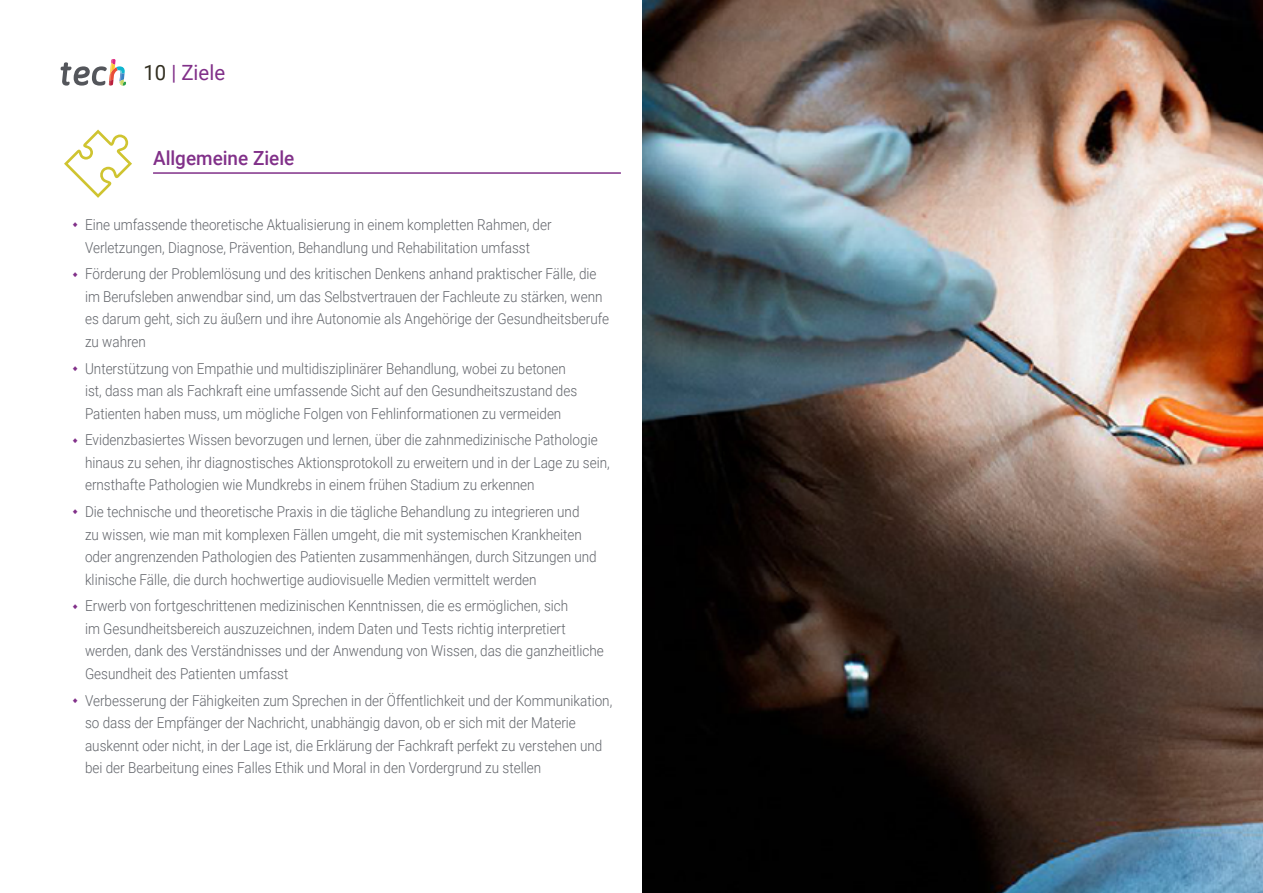
<style>
.page{position:relative;width:1263px;height:893px;background:#fff}
.page>*{position:absolute;margin:0;border:0;box-sizing:border-box;transform-origin:0 0}
.t1{font:21px "Roboto";color:#813089}
.t2{font:500 19.5px "Roboto";color:#813089}
.t3{font:300 15px/22.5px "Roboto";color:#61646a;scale:.9 1}
.s1{color:#312e20}
</style>
<div class="page">
<hr style="left:153px;top:173px;width:468px;height:1px;background:#813089">
<svg style="left:64px;top:130px;width:68px;height:68px"></svg>
<img style="left:642px;top:0;width:621px;height:893px">
<svg style="left:61px;top:59px;width:65px;height:27px"></svg>
<h1 class="t1" style="left:144px;top:57px;width:83px"><span class="s1">10</span> | Ziele</h1>
<h2 class="t2" style="left:153px;top:144px;width:143px">Allgemeine Ziele</h2>
<p class="t3" style="left:85px;top:213px;width:520px">Eine umfassende theoretische Aktualisierung in einem kompletten Rahmen, der<br>Verletzungen, Diagnose, Prävention, Behandlung und Rehabilitation umfasst</p>
<p class="t3" style="left:85px;top:262px;width:584px">Förderung der Problemlösung und des kritischen Denkens anhand praktischer Fälle, die im Berufsleben anwendbar sind, um das Selbstvertrauen der Fachleute zu stärken, wenn es darum geht, sich zu äußern und ihre Autonomie als Angehörige der Gesundheitsberufe zu wahren</p>
<p class="t3" style="left:85px;top:356px;width:548px">Unterstützung von Empathie und multidisziplinärer Behandlung, wobei zu betonen ist, dass man als Fachkraft eine umfassende Sicht auf den Gesundheitszustand des<br>Patienten haben muss, um mögliche Folgen von Fehlinformationen zu vermeiden</p>
<p class="t3" style="left:85px;top:428px;width:584px">Evidenzbasiertes Wissen bevorzugen und lernen, über die zahnmedizinische Pathologie hinaus zu sehen, ihr diagnostisches Aktionsprotokoll zu erweitern und in der Lage zu sein, ernsthafte Pathologien wie Mundkrebs in einem frühen Stadium zu erkennen</p>
<p class="t3" style="left:85px;top:500px;width:570px">Die technische und theoretische Praxis in die tägliche Behandlung zu integrieren und zu wissen, wie man mit komplexen Fällen umgeht, die mit systemischen Krankheiten oder angrenzenden Pathologien des Patienten zusammenhängen, durch Sitzungen und klinische Fälle, die durch hochwertige audiovisuelle Medien vermittelt werden</p>
<p class="t3" style="left:85px;top:594px;width:578px">Erwerb von fortgeschrittenen medizinischen Kenntnissen, die es ermöglichen, sich<br>im Gesundheitsbereich auszuzeichnen, indem Daten und Tests richtig interpretiert werden, dank des Verständnisses und der Anwendung von Wissen, das die ganzheitliche Gesundheit des Patienten umfasst</p>
<p class="t3" style="left:85px;top:688px;width:587px">Verbesserung der Fähigkeiten zum Sprechen in der Öffentlichkeit und der Kommunikation, so dass der Empfänger der Nachricht, unabhängig davon, ob er sich mit der Materie auskennt oder nicht, in der Lage ist, die Erklärung der Fachkraft perfekt zu verstehen und bei der Bearbeitung eines Falles Ethik und Moral in den Vordergrund zu stellen</p>
</div>
